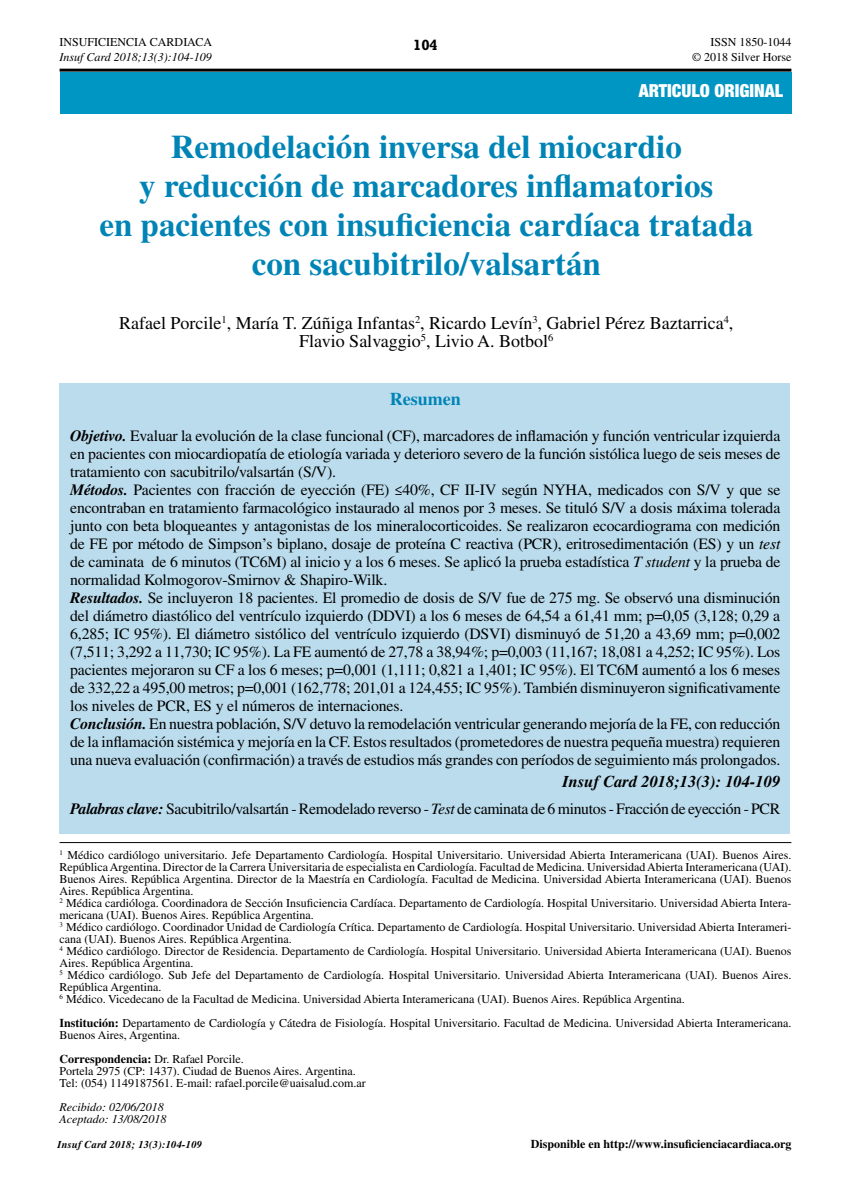
<style>
.page{position:relative;width:851px;height:1191px;background:#fff}
.page>*{position:absolute;margin:0;border:0;box-sizing:border-box;transform-origin:0 0}
.t1{font:700 33px/39px "Times LT Std";color:#0084b6;text-align:center}
.t2{font:18px/18px "Times LT Std";color:#000;text-align:center}
.t3{font:900 condensed 18px "Helvetica Neue LT Std";color:#fff}
.t4{font:700 18px "Times LT Std";color:#0084b6}
.t5{font:italic 700 16.5px "Times LT Std";color:#000}
.t6{font:15.75px/18px "Times LT Std";letter-spacing:-.01em;color:#000}
.t7{font:700 15px "Rockwell";color:#000}
.t8{font:12px/12px "Times LT Std";color:#000}
.t9{font:italic 12px/12px "Times LT Std";color:#000}
.t10{font:700 12px "Times LT Std";color:#000}
.t11{font:italic 700 10.5px "Times LT Std";letter-spacing:.02em;color:#000}
.s1{font-weight:700;font-style:italic}
.s2{font-style:italic}
.s3{font-weight:700}
</style>
<div class="page">
<hr style="left:60px;top:842px;width:731px;height:1px;background:#000">
<div style="left:60px;top:383px;width:729px;height:450px;background:#bbdced"></div>
<div style="left:60px;top:72px;width:731px;height:41px;background:#0096c3"></div>
<hr style="left:60px;top:69px;width:731px;height:3px;background:#000">
<p class="t8" style="left:60px;top:36px;width:154px">INSUFICIENCIA CARDIACA</p>
<p class="t9" style="left:60px;top:51px;width:154px">Insuf Card 2018;13(3):104-109</p>
<p class="t8" style="left:692px;top:35px;width:101px;line-height:14.4px;text-align:right">ISSN 1850-1044<br>© 2018 Silver Horse</p>
<p class="t3" style="left:638px;top:80px;width:146px">ARTICULO ORIGINAL</p>
<p class="t7" style="left:413px;top:36px;width:26px">104</p>
<p class="t9" style="left:719px;top:36px;width:73px">R Porcile y col.</p>
<h1 class="t1" style="left:99px;top:126px;width:655px">Remodelación inversa del miocardio<br>y reducción de marcadores inflamatorios<br>en pacientes con insuficiencia cardíaca tratada con sacubitrilo/valsartán</h1>
<p class="t2" style="left:119px;top:313px;width:615px">Rafael Porcile<sup>1</sup>, María T. Zúñiga Infantas<sup>2</sup>, Ricardo Levín<sup>3</sup>, Gabriel Pérez Baztarrica<sup>4</sup>,<br>Flavio Salvaggio<sup>5</sup>, Livio A. Botbol<sup>6</sup></p>
<p class="t4" style="left:390px;top:388px;width:72px">Resumen</p>
<p class="t6" style="left:70px;top:427px;width:711px"><span class="s1">Objetivo.</span> Evaluar la evolución de la clase funcional (CF), marcadores de inflamación y función ventricular izquierda en pacientes con miocardiopatía de etiología variada y deterioro severo de la función sistólica luego de seis meses de tratamiento con sacubitrilo/valsartán (S/V).<br><span class="s1">Métodos.</span> Pacientes con fracción de eyección (FE) ≤40%, CF II-IV según NYHA, medicados con S/V y que se encontraban en tratamiento farmacológico instaurado al menos por 3 meses. Se tituló S/V a dosis máxima tolerada junto con beta bloqueantes y antagonistas de los mineralocorticoides. Se realizaron ecocardiograma con medición de FE por método de Simpson’s biplano, dosaje de proteína C reactiva (PCR), eritrosedimentación (ES) y un <span class="s2">test </span>de caminata de 6 minutos (TC6M) al inicio y a los 6 meses. Se aplicó la prueba estadística <span class="s2">T student</span> y la prueba de normalidad Kolmogorov-Smirnov &amp; Shapiro-Wilk.<br><span class="s1">Resultados.</span> Se incluyeron 18 pacientes. El promedio de dosis de S/V fue de 275 mg. Se observó una disminución del diámetro diastólico del ventrículo izquierdo (DDVI) a los 6 meses de 64,54 a 61,41 mm; p=0,05 (3,128; 0,29 a 6,285; IC 95%). El diámetro sistólico del ventrículo izquierdo (DSVI) disminuyó de 51,20 a 43,69 mm; p=0,002 (7,511; 3,292 a 11,730; IC 95%). La FE aumentó de 27,78 a 38,94%; p=0,003 (11,167; 18,081 a 4,252; IC 95%). Los pacientes mejoraron su CF a los 6 meses; p=0,001 (1,111; 0,821 a 1,401; IC 95%). El TC6M aumentó a los 6 meses de 332,22 a 495,00 metros; p=0,001 (162,778; 201,01 a 124,455; IC 95%). También disminuyeron significativamente los niveles de PCR, ES y el números de internaciones.<br><span class="s1">Conclusión.</span> En nuestra población, S/V detuvo la remodelación ventricular generando mejoría de la FE, con reducción de la inflamación sistémica y mejoría en la CF. Estos resultados (prometedores de nuestra pequeña muestra) requieren una nueva evaluación (confirmación) a través de estudios más grandes con períodos de seguimiento más prolongados.</p>
<p class="t5" style="left:562px;top:771px;width:219px">Insuf Card 2018;13(3): 104-109</p>
<p class="t6" style="left:70px;top:799px;width:711px"><span class="s1">Palabras clave:</span> Sacubitrilo/valsartán - Remodelado reverso - <span class="s2">Test</span> de caminata de 6 minutos - Fracción de eyección - PCR</p>
<p class="t8" style="left:60px;top:849px;width:733px"><sup>1</sup> Médico cardiólogo universitario. Jefe Departamento Cardiología. Hospital Universitario. Universidad Abierta Interamericana (UAI). Buenos Aires.<br>República Argentina. Director de la Carrera Universitaria de especialista en Cardiología. Facultad de Medicina. Universidad Abierta Interamericana (UAI).<br>Buenos Aires. República Argentina. Director de la Maestría en Cardiología. Facultad de Medicina. Universidad Abierta Interamericana (UAI). Buenos Aires. República Argentina.<br><sup>2</sup> Médica cardióloga. Coordinadora de Sección Insuficiencia Cardíaca. Departamento de Cardiología. Hospital Universitario. Universidad Abierta Intera&shy;mericana (UAI). Buenos Aires. República Argentina.<br><sup>3</sup> Médico cardiólogo. Coordinador Unidad de Cardiología Crítica. Departamento de Cardiología. Hospital Universitario. Universidad Abierta Interameri&shy;cana (UAI). Buenos Aires. República Argentina.<br><sup>4</sup> Médico cardiólogo. Director de Residencia. Departamento de Cardiología. Hospital Universitario. Universidad Abierta Interamericana (UAI). Buenos Aires. República Argentina.<br><sup>5</sup> Médico cardiólogo. Sub Jefe del Departamento de Cardiología. Hospital Universitario. Universidad Abierta Interamericana (UAI). Buenos Aires.<br>República Argentina.<br><sup>6</sup> Médico. Vicedecano de la Facultad de Medicina. Universidad Abierta Interamericana (UAI). Buenos Aires. República Argentina.</p>
<p class="t8" style="left:60px;top:1017px;width:733px"><span class="s3">Institución:</span> Departamento de Cardiología y Cátedra de Fisiología. Hospital Universitario. Facultad de Medicina. Universidad Abierta Interamericana.<br>Buenos Aires, Argentina.</p>
<p class="t8" style="left:60px;top:1053px;width:308px"><span class="s3">Correspondencia:</span> Dr. Rafael Porcile.<br>Portela 2975 (CP: 1437). Ciudad de Buenos Aires. Argentina.<br>Tel: (054) 1149187561. E-mail: rafael.porcile@uaisalud.com.ar</p>
<p class="t9" style="left:60px;top:1101px;width:108px">Recibido: 02/06/2018<br>Aceptado: 13/08/2018</p>
<p class="t11" style="left:57px;top:1137px;width:146px">Insuf Card 2018; 13(3):104-109</p>
<p class="t10" style="left:530px;top:1136px;width:262px">Disponible en http://www.insuficienciacardiaca.org</p>
</div>
